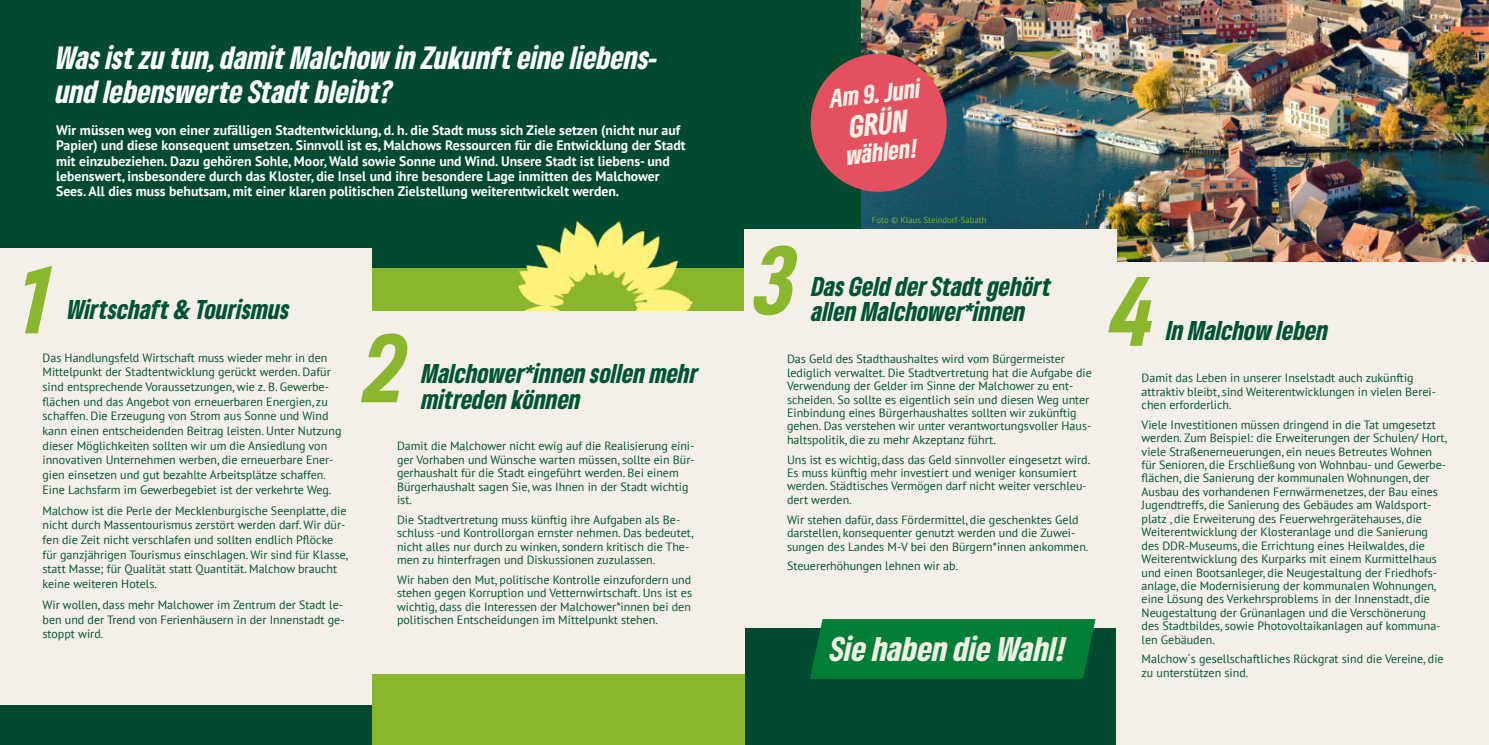
<style>
.page{position:relative;width:1489px;height:745px;background:#fff}
.page>*{position:absolute;margin:0;border:0;box-sizing:border-box;transform-origin:0 0}
.t1{font:italic 900 condensed 90px "Gruene Type";color:#8ab72d}
.t2{font:italic 900 condensed 31.88px "Gruene Type";color:#f4efe3;scale:1.04 1}
.t3{font:italic 900 condensed 30px "Gruene Type";color:#fff}
.t4{font:italic 900 condensed 29.12px "Gruene Type";color:#f6f1e8}
.t5{font:italic 900 condensed 25.25px "Gruene Type";color:#005436}
.t6{font:italic 900 condensed 24.5px "Gruene Type";color:#f6f1e8}
.t7{font:italic 900 condensed 24.38px "Gruene Type";color:#f6f1e8}
.t8{font:700 13.75px "PT Sans";color:#fff}
.t9{font:12px "PT Sans";color:#005436}
.t10{font:8.75px "PT Sans";color:#7cb230}
</style>
<div class="page">
<div style="left:0;top:0;width:1488px;height:744px;background:#004b2f"></div>
<div style="left:372px;top:268px;width:372px;height:476px;background:#89b62d"></div>
<img style="left:517px;top:221px;width:175px;height:90px">
<img style="left:861px;top:0;width:627px;height:261px">
<div style="left:372px;top:311px;width:372px;height:363px;background:#f5f0e7"></div>
<div style="left:1116px;top:261px;width:372px;height:483px;background:#f5f0e7"></div>
<div style="left:0;top:248px;width:372px;height:455px;background:#f5f0e7"></div>
<div style="left:744px;top:230px;width:372px;height:397px;background:#f5f0e7"></div>
<div style="left:809px;top:619px;width:286px;height:59px;background:#007e38"></div>
<div style="left:810px;top:54px;width:136px;height:138px;background:#e55060;border-radius:50%"></div>
<p class="t3" style="left:56px;top:37px;width:604px">Was ist zu tun, damit Malchow in Zukunft eine liebens-</p>
<p class="t3" style="left:56px;top:72px;width:338px">und lebenswerte Stadt bleibt?</p>
<p class="t8" style="left:56px;top:124px;width:625px">Wir müssen weg von einer zufälligen Stadtentwicklung, d. h. die Stadt muss sich Ziele setzen (nicht nur auf</p>
<p class="t8" style="left:56px;top:140px;width:631px">Papier) und diese konsequent umsetzen. Sinnvoll ist es, Malchows Ressourcen für die Entwicklung der Stadt</p>
<p class="t8" style="left:56px;top:155px;width:615px">mit einzubeziehen. Dazu gehören Sohle, Moor, Wald sowie Sonne und Wind. Unsere Stadt ist liebens- und</p>
<p class="t8" style="left:56px;top:171px;width:605px">lebenswert, insbesondere durch das Kloster, die Insel und ihre besondere Lage inmitten des Malchower</p>
<p class="t8" style="left:56px;top:186px;width:564px">Sees. All dies muss behutsam, mit einer klaren politischen Zielstellung weiterentwickelt werden.</p>
<p class="t1" style="left:23px;top:239px;width:29px">1</p>
<p class="t5" style="left:67px;top:292px;width:224px">Wirtschaft &amp; Tourismus</p>
<p class="t9" style="left:43px;top:352px;width:286px">Das Handlungsfeld Wirtschaft muss wieder mehr in den</p>
<p class="t9" style="left:43px;top:367px;width:290px">Mittelpunkt der Stadtentwicklung gerückt werden. Dafür</p>
<p class="t9" style="left:43px;top:382px;width:288px">sind entsprechende Voraussetzungen, wie z. B. Gewerbe-</p>
<p class="t9" style="left:43px;top:396px;width:287px">flächen und das Angebot von erneuerbaren Energien, zu</p>
<p class="t9" style="left:43px;top:411px;width:287px">schaffen. Die Erzeugung von Strom aus Sonne und Wind</p>
<p class="t9" style="left:43px;top:426px;width:300px">kann einen entscheidenden Beitrag leisten. Unter Nutzung</p>
<p class="t9" style="left:43px;top:440px;width:286px">dieser Möglichkeiten sollten wir um die Ansiedlung von</p>
<p class="t9" style="left:43px;top:455px;width:292px">innovativen Unternehmen werben, die erneuerbare Ener-</p>
<p class="t9" style="left:43px;top:470px;width:285px">gien einsetzen und gut bezahlte Arbeitsplätze schaffen.</p>
<p class="t9" style="left:43px;top:484px;width:290px">Eine Lachsfarm im Gewerbegebiet ist der verkehrte Weg.</p>
<p class="t9" style="left:43px;top:505px;width:305px">Malchow ist die Perle der Mecklenburgische Seenplatte, die</p>
<p class="t9" style="left:43px;top:520px;width:304px">nicht durch Massentourismus zerstört werden darf. Wir dür-</p>
<p class="t9" style="left:43px;top:534px;width:292px">fen die Zeit nicht verschlafen und sollten endlich Pflöcke</p>
<p class="t9" style="left:43px;top:549px;width:307px">für ganzjährigen Tourismus einschlagen. Wir sind für Klasse,</p>
<p class="t9" style="left:43px;top:564px;width:296px">statt Masse; für Qualität statt Quantität. Malchow braucht</p>
<p class="t9" style="left:43px;top:578px;width:116px">keine weiteren Hotels.</p>
<p class="t9" style="left:43px;top:599px;width:302px">Wir wollen, dass mehr Malchower im Zentrum der Stadt le-</p>
<p class="t9" style="left:43px;top:614px;width:303px">ben und der Trend von Ferienhäusern in der Innenstadt ge-</p>
<p class="t9" style="left:43px;top:629px;width:62px">stoppt wird.</p>
<p class="t1" style="left:365px;top:308px;width:45px">2</p>
<p class="t5" style="left:422px;top:356px;width:278px">Malchower*innen sollen mehr</p>
<p class="t5" style="left:422px;top:382px;width:160px">mitreden können</p>
<p class="t9" style="left:397px;top:441px;width:299px">Damit die Malchower nicht ewig auf die Realisierung eini-</p>
<p class="t9" style="left:397px;top:454px;width:299px">ger Vorhaben und Wünsche warten müssen, sollte ein Bür-</p>
<p class="t9" style="left:397px;top:468px;width:283px">gerhaushalt für die Stadt eingeführt werden. Bei einem</p>
<p class="t9" style="left:397px;top:481px;width:293px">Bürgerhaushalt sagen Sie, was Ihnen in der Stadt wichtig</p>
<p class="t9" style="left:397px;top:495px;width:17px">ist.</p>
<p class="t9" style="left:397px;top:514px;width:285px">Die Stadtvertretung muss künftig ihre Aufgaben als Be-</p>
<p class="t9" style="left:397px;top:528px;width:298px">schluss -und Kontrollorgan ernster nehmen. Das bedeutet,</p>
<p class="t9" style="left:397px;top:541px;width:294px">nicht alles nur durch zu winken, sondern kritisch die The-</p>
<p class="t9" style="left:397px;top:555px;width:260px">men zu hinterfragen und Diskussionen zuzulassen.</p>
<p class="t9" style="left:397px;top:574px;width:296px">Wir haben den Mut, politische Kontrolle einzufordern und</p>
<p class="t9" style="left:397px;top:588px;width:296px">stehen gegen Korruption und Vetternwirtschaft. Uns ist es</p>
<p class="t9" style="left:397px;top:601px;width:295px">wichtig, dass die Interessen der Malchower*innen bei den</p>
<p class="t9" style="left:397px;top:615px;width:262px">politischen Entscheidungen im Mittelpunkt stehen.</p>
<p class="t7" style="left:827px;top:83px;width:93px;rotate:-7deg">Am 9. Juni</p>
<p class="t4" style="left:847px;top:108px;width:60px;rotate:-7deg">GRÜN</p>
<p class="t6" style="left:844px;top:140px;width:73px;rotate:-7deg">wählen!</p>
<p class="t10" style="left:872px;top:217px;width:116px">Foto © Klaus Steindorf-Sabath</p>
<p class="t1" style="left:755px;top:220px;width:43px">3</p>
<p class="t5" style="left:811px;top:269px;width:241px">Das Geld der Stadt gehört</p>
<p class="t5" style="left:811px;top:295px;width:215px">allen Malchower*innen</p>
<p class="t9" style="left:787px;top:354px;width:279px">Das Geld des Stadthaushaltes wird vom Bürgermeister</p>
<p class="t9" style="left:787px;top:367px;width:306px">lediglich verwaltet. Die Stadtvertretung hat die Aufgabe die</p>
<p class="t9" style="left:787px;top:381px;width:288px">Verwendung der Gelder im Sinne der Malchower zu ent-</p>
<p class="t9" style="left:787px;top:394px;width:304px">scheiden. So sollte es eigentlich sein und diesen Weg unter</p>
<p class="t9" style="left:787px;top:407px;width:291px">Einbindung eines Bürgerhaushaltes sollten wir zukünftig</p>
<p class="t9" style="left:787px;top:421px;width:306px">gehen. Das verstehen wir unter verantwortungsvoller Haus-</p>
<p class="t9" style="left:787px;top:434px;width:210px">haltspolitik, die zu mehr Akzeptanz führt.</p>
<p class="t9" style="left:787px;top:454px;width:305px">Uns ist es wichtig, dass das Geld sinnvoller eingesetzt wird.</p>
<p class="t9" style="left:787px;top:467px;width:291px">Es muss künftig mehr investiert und weniger konsumiert</p>
<p class="t9" style="left:787px;top:481px;width:301px">werden. Städtisches Vermögen darf nicht weiter verschleu-</p>
<p class="t9" style="left:787px;top:494px;width:66px">dert werden.</p>
<p class="t9" style="left:787px;top:514px;width:293px">Wir stehen dafür, dass Fördermittel, die geschenktes Geld</p>
<p class="t9" style="left:787px;top:527px;width:290px">darstellen, konsequenter genutzt werden und die Zuwei-</p>
<p class="t9" style="left:787px;top:541px;width:303px">sungen des Landes M-V bei den Bürgern*innen ankommen.</p>
<p class="t9" style="left:787px;top:561px;width:172px">Steuererhöhungen lehnen wir ab.</p>
<p class="t2" style="left:830px;top:627px;width:228px">Sie haben die Wahl!</p>
<p class="t1" style="left:1111px;top:251px;width:45px">4</p>
<p class="t5" style="left:1166px;top:313px;width:164px">In Malchow leben</p>
<p class="t9" style="left:1141px;top:373px;width:273px">Damit das Leben in unserer Inselstadt auch zukünftig</p>
<p class="t9" style="left:1141px;top:386px;width:296px">attraktiv bleibt, sind Weiterentwicklungen in vielen Berei-</p>
<p class="t9" style="left:1141px;top:399px;width:92px">chen erforderlich.</p>
<p class="t9" style="left:1141px;top:419px;width:296px">Viele Investitionen müssen dringend in die Tat umgesetzt</p>
<p class="t9" style="left:1141px;top:433px;width:307px">werden. Zum Beispiel: die Erweiterungen der Schulen/ Hort,</p>
<p class="t9" style="left:1141px;top:446px;width:292px">viele Straßenerneuerungen, ein neues Betreutes Wohnen</p>
<p class="t9" style="left:1141px;top:459px;width:306px">für Senioren, die Erschließung von Wohnbau- und Gewerbe-</p>
<p class="t9" style="left:1141px;top:473px;width:289px">flächen, die Sanierung der kommunalen Wohnungen, der</p>
<p class="t9" style="left:1141px;top:486px;width:298px">Ausbau des vorhandenen Fernwärmenetzes, der Bau eines</p>
<p class="t9" style="left:1141px;top:500px;width:291px">Jugendtreffs, die Sanierung des Gebäudes am Waldsport-</p>
<p class="t9" style="left:1141px;top:513px;width:282px">platz , die Erweiterung des Feuerwehrgerätehauses, die</p>
<p class="t9" style="left:1141px;top:527px;width:288px">Weiterentwicklung der Klosteranlage und die Sanierung</p>
<p class="t9" style="left:1141px;top:540px;width:285px">des DDR-Museums, die Errichtung eines Heilwaldes, die</p>
<p class="t9" style="left:1141px;top:553px;width:297px">Weiterentwicklung des Kurparks mit einem Kurmittelhaus</p>
<p class="t9" style="left:1141px;top:567px;width:297px">und einen Bootsanleger, die Neugestaltung der Friedhofs-</p>
<p class="t9" style="left:1141px;top:580px;width:296px">anlage, die Modernisierung der kommunalen Wohnungen,</p>
<p class="t9" style="left:1141px;top:594px;width:290px">eine Lösung des Verkehrsproblems in der Innenstadt, die</p>
<p class="t9" style="left:1141px;top:607px;width:286px">Neugestaltung der Grünanlagen und die Verschönerung</p>
<p class="t9" style="left:1141px;top:621px;width:300px">des Stadtbildes, sowie Photovoltaikanlagen auf kommuna-</p>
<p class="t9" style="left:1141px;top:634px;width:75px">len Gebäuden.</p>
<p class="t9" style="left:1141px;top:654px;width:303px">Malchow´s gesellschaftliches Rückgrat sind die Vereine, die</p>
<p class="t9" style="left:1141px;top:667px;width:108px">zu unterstützen sind.</p>
</div>
